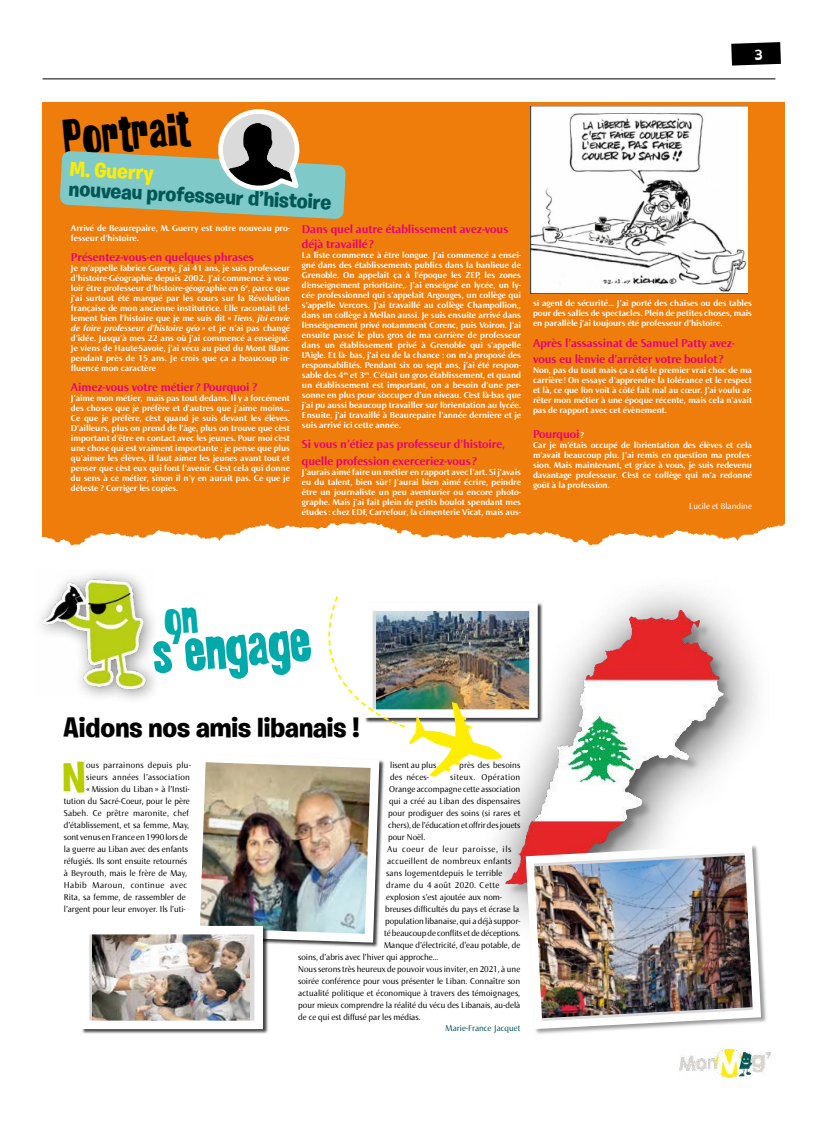
<style>
.page{position:relative;width:823px;height:1134px;background:#fff}
.page>*{position:absolute;margin:0;border:0;box-sizing:border-box;transform-origin:0 0}
.t1{font:700 48px "Grunge";color:#0aa}
.t2{font:700 42.7px "Burbank Big";color:#b7cd00}
.t3{font:700 41px "Grunge";color:#000}
.t4{font:700 28px "Burbank Big";color:#000}
.t5{font:700 21px "Burbank Big";color:#005754}
.t6{font:700 21px "Burbank Big";color:#ffed00}
.t7{font:700 12px/16.8px "Norma";color:#e6007d}
.t8{font:700 9px/10px "Norma";color:#fff;text-align:justify}
.t9{font:9px "Norma";color:#000}
.t10{font:9px "Norma";letter-spacing:.025em;color:#000}
.t11{font:9px "Norma";letter-spacing:.04em;color:#000}
.t12{font:9px "Norma";letter-spacing:.02em;color:#000}
.t13{font:9px "Norma";letter-spacing:.03em;color:#000}
.t14{font:9px "Norma";letter-spacing:.065em;color:#000}
.t15{font:9px "Norma";color:#005754}
.t16{font:9px "Norma";color:#fff}
.t17{font:9px "Norma";letter-spacing:.045em;color:#000}
.s1{font-style:italic}
.s2{font-size:9px;color:#fff}
</style>
<div class="page">
<hr style="left:43px;top:78px;width:732px;height:1px;background:#000">
<img style="left:679px;top:1048px;width:92px;height:30px">
<div style="left:43px;top:102px;width:740px;height:444px;background:#ee7d0b"></div>
<svg style="left:59px;top:102px;width:287px;height:117px;background:#b39f6c"></svg>
<img style="left:530px;top:106px;width:216px;height:188px">
<svg style="left:268px;top:938px;width:111px;height:9px"></svg>
<div style="left:32px;top:567px;width:130px;height:138px;background:#000;opacity:.45"></div>
<img style="left:34px;top:569px;width:122px;height:125px">
<div style="left:81px;top:926px;width:187px;height:108px;background:#000;opacity:.75"></div>
<svg style="left:90px;top:935px;width:164px;height:85px"></svg>
<img style="left:93px;top:935px;width:156px;height:85px">
<div style="left:81px;top:926px;width:182px;height:103px;border:8px solid #fff"></div>
<div style="left:469px;top:574px;width:305px;height:369px;background:#000;opacity:.75"></div>
<img style="left:586px;top:611px;width:92px;height:65px">
<div style="left:525px;top:844px;width:242px;height:191px;background:#000;opacity:.4"></div>
<img style="left:521px;top:840px;width:243px;height:193px">
<svg style="left:731px;top:42px;width:49px;height:24px"></svg>
<img style="left:163px;top:594px;width:339px;height:344px">
<h3 class="t3" style="left:61px;top:108px;width:128px;rotate:-5deg">Portrait</h3>
<h3 class="t6" style="left:71px;top:156px;width:85px;rotate:3deg">M. Guerry</h3>
<h3 class="t5" style="left:70px;top:176px;width:264px;rotate:3deg">nouveau professeur d’histoire</h3>
<p class="t8" style="left:71px;top:223px;width:220px">Arrivé de Beaurepaire, M. Guerry est notre nouveau pro&shy;fesseur d’histoire.</p>
<h3 class="t7" style="left:71px;top:249px;width:184px">Présentez-vous-en quelques phrases</h3>
<p class="t8" style="left:71px;top:263px;width:220px">Je m’appelle Fabrice Guerry, j’ai 41 ans, je suis professeur d’histoire-Géographie depuis 2002. J’ai commencé à vou&shy;loir être professeur d’histoire-géographie en 6<sup>e</sup>, parce que j’ai surtout été marqué par les cours sur la Révolution française de mon ancienne institutrice. Elle racontait tel&shy;lement bien l’histoire que je me suis dit « <span class="s1">Tiens, j’ai envie de faire professeur d’histoire géo »</span> et je n’ai pas changé d’idée. Jusqu’à mes 22 ans où j’ai commencé a enseigné.<br>Je viens de Haute-Savoie, j’ai vécu au pied du Mont Blanc pendant près de 15 ans. Je crois que ça a beaucoup in&shy;fluencé mon caractère</p>
<h3 class="t7" style="left:71px;top:379px;width:187px">Aimez-vous votre métier? Pourquoi ?</h3>
<p class="t8" style="left:71px;top:393px;width:220px">J’aime mon métier, mais pas tout dedans. Il y a forcément des choses que je préfère et d’autres que j’aime moins...<br>Ce que je préfère, c’est quand je suis devant les élèves.<br>D’ailleurs, plus on prend de l’âge, plus on trouve que c’est important d’être en contact avec les jeunes. Pour moi c’est une chose qui est vraiment importante : je pense que plus qu’aimer les élèves, il faut aimer les jeunes avant tout et penser que c’est eux qui font l’avenir. C’est cela qui donne du sens à ce métier, sinon il n’y en aurait pas. Ce que je déteste ? Corriger les copies.</p>
<h3 class="t7" style="left:302px;top:222px;width:208px;line-height:14.4px">Dans quel autre établissement avez-vous déjà travaillé ?</h3>
<p class="t8" style="left:302px;top:250px;width:220px">La liste commence à être longue. J’ai commencé a ensei&shy;gné dans des établissements publics dans la banlieue de Grenoble. On appelait ça à l’époque les ZEP, les zones d’enseignement prioritaire,. J’ai enseigné en lycée, un ly&shy;cée professionnel qui s’appelait Argouges, un collège qui s’appelle Vercors. J’ai travaillé au collège Champollion,, dans un collège à Mellan aussi. Je suis ensuite arrivé dans l’enseignement privé notamment Corenc, puis Voiron. J’ai ensuite passé le plus gros de ma carrière de professeur dans un établissement privé à Grenoble qui s’appelle L’Aigle. Et là- bas, j’ai eu de la chance : on m’a proposé des responsabilités. Pendant six ou sept ans, j’ai été respon&shy;sable des 4<sup>es</sup> et 3<sup>es</sup>. C’était un gros établissement, et quand un établissement est important, on a besoin d’une per&shy;sonne en plus pour s’occuper d’un niveau. C’est là-bas que j’ai pu aussi beaucoup travailler sur l’orientation au lycée.<br>Ensuite, j’ai travaillé à Beaurepaire l’année dernière et je suis arrivé ici cette année.</p>
<h3 class="t7" style="left:302px;top:435px;width:204px">Si vous n’étiez pas professeur d’histoire, quelle profession exerceriez-vous ?</h3>
<p class="t8" style="left:302px;top:467px;width:220px">J’aurais aimé faire un métier en rapport avec l’art. Si j’avais eu du talent, bien sûr! J’aurai bien aimé écrire, peindre être un journaliste un peu aventurier ou encore photo&shy;graphe. Mais j’ai fait plein de petits boulot spendant mes études : chez EDF, Carrefour, la cimenterie Vicat, mais aus-</p>
<p class="t8" style="left:532px;top:298px;width:220px">si agent de sécurité... J’ai porté des chaises ou des tables pour des salles de spectacles. Plein de petites choses, mais en parallèle j’ai toujours été professeur d’histoire.</p>
<h3 class="t7" style="left:532px;top:334px;width:203px">Après l’assassinat de Samuel Patty avez&shy;vous eu l’envie d’arrêter votre boulot?</h3>
<p class="t8" style="left:532px;top:365px;width:220px">Non, pas du tout mais ça a été le premier vrai choc de ma carrière ! On essaye d’apprendre la tolérance et le respect et là, ce que l’on voit à côté fait mal au cœur. J’ai voulu ar&shy;rêter mon métier à une époque récente, mais cela n’avait pas de rapport avec cet évènement.</p>
<h3 class="t7" style="left:532px;top:425px;width:52px">Pourquoi<span class="s2">?</span></h3>
<p class="t8" style="left:532px;top:440px;width:220px">Car je m’étais occupé de l’orientation des élèves et cela m’avait beaucoup plu. J’ai remis en question ma profes&shy;sion. Mais maintenant, et grâce à vous, je suis redevenu davantage professeur. C’est ce collège qui m’a redonné goût à la profession.</p>
<p class="t16" style="left:688px;top:501px;width:64px">Lucile et Blandine</p>
<h1 class="t1" style="left:149px;top:619px;width:160px;rotate:-5deg">s'engage</h1>
<h3 class="t4" style="left:64px;top:710px;width:297px">Aidons nos amis libanais !</h3>
<h2 class="t2" style="left:62px;top:751px;width:25px">N</h2>
<p class="t10" style="left:86px;top:760px;width:106px">ous parrainons depuis plu-</p>
<p class="t13" style="left:86px;top:772px;width:105px">sieurs années l’association</p>
<p class="t9" style="left:86px;top:784px;width:105px">« Mission du Liban » à l’Insti-</p>
<p class="t9" style="left:64px;top:796px;width:127px">tution du Sacré-Coeur, pour le père</p>
<p class="t10" style="left:64px;top:808px;width:127px">Sabeh. Ce prêtre maronite, chef</p>
<p class="t9" style="left:64px;top:820px;width:127px">d’établissement, et sa femme, May,</p>
<p class="t9" style="left:64px;top:832px;width:125px">sont venus en France en 1990 lors de</p>
<p class="t9" style="left:64px;top:844px;width:125px">la guerre au Liban avec des enfants</p>
<p class="t9" style="left:64px;top:856px;width:125px">réfugiés. Ils sont ensuite retournés</p>
<p class="t9" style="left:64px;top:868px;width:124px">à Beyrouth, mais le frère de May,</p>
<p class="t11" style="left:64px;top:880px;width:125px">Habib Maroun, continue avec</p>
<p class="t9" style="left:64px;top:892px;width:123px">Rita, sa femme, de rassembler de</p>
<p class="t9" style="left:64px;top:904px;width:124px">l’argent pour leur envoyer. Ils l’uti-</p>
<p class="t9" style="left:390px;top:760px;width:48px">lisent au plus</p>
<p class="t9" style="left:459px;top:760px;width:63px">près des besoins</p>
<p class="t12" style="left:390px;top:772px;width:40px">des néces-</p>
<p class="t17" style="left:450px;top:772px;width:72px">siteux. Opération</p>
<p class="t9" style="left:389px;top:784px;width:132px">Orange accompagne cette association</p>
<p class="t9" style="left:389px;top:796px;width:133px">qui a créé au Liban des dispensaires</p>
<p class="t9" style="left:388px;top:808px;width:134px">pour prodiguer des soins (si rares et</p>
<p class="t9" style="left:388px;top:820px;width:134px">chers), de l’éducation et offrir des jouets</p>
<p class="t9" style="left:388px;top:832px;width:38px">pour Noël.</p>
<p class="t14" style="left:387px;top:844px;width:125px">Au coeur de leur paroisse, ils</p>
<p class="t10" style="left:387px;top:856px;width:125px">accueillent de nombreux enfants</p>
<p class="t12" style="left:386px;top:868px;width:118px">sans logementdepuis le terrible</p>
<p class="t11" style="left:386px;top:880px;width:115px">drame du 4 août 2020. Cette</p>
<p class="t9" style="left:386px;top:892px;width:117px">explosion s’est ajoutée aux nom-</p>
<p class="t9" style="left:385px;top:904px;width:136px">breuses difficultés du pays et écrase la</p>
<p class="t9" style="left:385px;top:916px;width:136px">population libanaise, qui a déjà suppor-</p>
<p class="t9" style="left:384px;top:928px;width:138px">té beaucoup de conflits et de déceptions.</p>
<p class="t9" style="left:384px;top:940px;width:137px">Manque d’électricité, d’eau potable, de</p>
<p class="t9" style="left:298px;top:952px;width:142px">soins, d’abris avec l’hiver qui approche…</p>
<p class="t9" style="left:298px;top:964px;width:223px">Nous serons très heureux de pouvoir vous inviter, en 2021, à une</p>
<p class="t9" style="left:298px;top:976px;width:223px">soirée conférence pour vous présenter le Liban. Connaître son</p>
<p class="t9" style="left:298px;top:988px;width:223px">actualité politique et économique à travers des témoignages,</p>
<p class="t9" style="left:298px;top:1000px;width:223px">pour mieux comprendre la réalité du vécu des Libanais, au-delà</p>
<p class="t9" style="left:298px;top:1012px;width:124px">de ce qui est diffusé par les médias.</p>
<p class="t15" style="left:445px;top:1023px;width:76px">Marie-France Jacquet</p>
</div>
